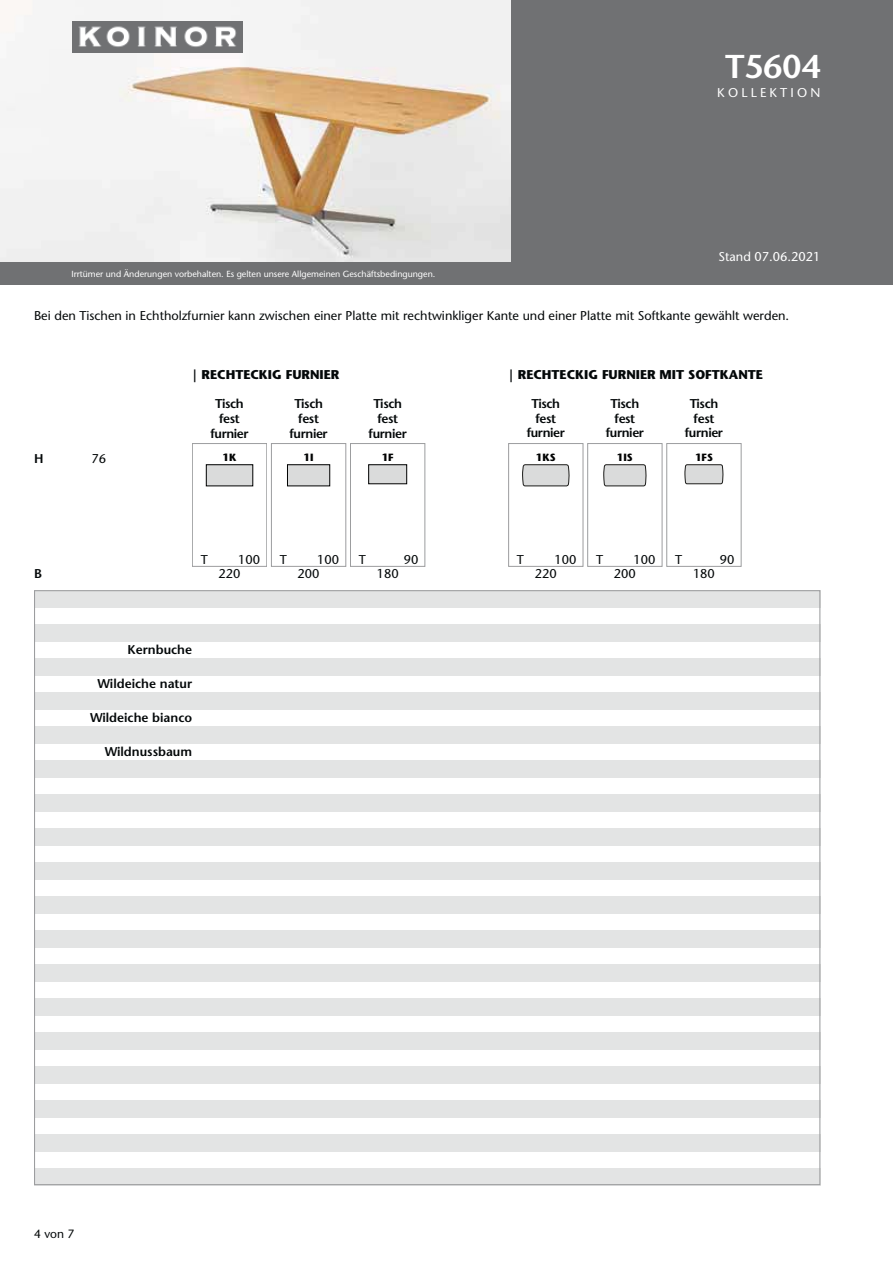
<style>
.page{position:relative;width:893px;height:1263px;background:#fff}
.page>*{position:absolute;margin:0;border:0;box-sizing:border-box;transform-origin:0 0}
.t1{font:600 33px "Stone Sans";color:#fff}
.t2{font:12.75px "Stone Sans";color:#040809}
.t3{font:600 12.75px/14.7px "Stone Sans";letter-spacing:-.03em;color:#040809;text-align:center}
.t4{font:600 12.75px "Stone Sans";color:#040809}
.t5{font:700 12.75px "Stone Sans";color:#040809}
.t6{font:12.75px "Stone Sans";color:#fff}
.t7{font:12.75px "Stone Sans";letter-spacing:.25em;color:#fff}
.t8{font:12px "Stone Sans";color:#040809}
.t9{font:700 10.5px "Stone Sans";color:#010202}
.t10{font:8.85px "Stone Sans";color:#fff}
</style>
<div class="page">
<div style="left:34px;top:862px;width:786px;height:17px;background:#e3e4e4"></div>
<div style="left:34px;top:896px;width:786px;height:17px;background:#e3e4e4"></div>
<div style="left:34px;top:930px;width:786px;height:17px;background:#e3e4e4"></div>
<div style="left:34px;top:964px;width:786px;height:17px;background:#e3e4e4"></div>
<div style="left:34px;top:998px;width:786px;height:17px;background:#e3e4e4"></div>
<div style="left:34px;top:1032px;width:786px;height:17px;background:#e3e4e4"></div>
<div style="left:34px;top:1066px;width:786px;height:17px;background:#e3e4e4"></div>
<div style="left:34px;top:1100px;width:786px;height:17px;background:#e3e4e4"></div>
<div style="left:34px;top:1134px;width:786px;height:17px;background:#e3e4e4"></div>
<div style="left:34px;top:1168px;width:786px;height:17px;background:#e3e4e4"></div>
<div style="left:34px;top:828px;width:786px;height:17px;background:#e3e4e4"></div>
<div style="left:34px;top:794px;width:786px;height:17px;background:#e3e4e4"></div>
<div style="left:34px;top:760px;width:786px;height:17px;background:#e3e4e4"></div>
<div style="left:34px;top:726px;width:786px;height:17px;background:#e3e4e4"></div>
<div style="left:34px;top:692px;width:786px;height:17px;background:#e3e4e4"></div>
<div style="left:34px;top:658px;width:786px;height:17px;background:#e3e4e4"></div>
<div style="left:34px;top:624px;width:786px;height:17px;background:#e3e4e4"></div>
<div style="left:34px;top:590px;width:786px;height:17px;background:#e3e4e4"></div>
<div style="left:0;top:0;width:893px;height:285px;background:#707173"></div>
<img style="left:0;top:0;width:510px;height:262px">
<img style="left:72px;top:21px;width:170px;height:31px">
<div style="left:192px;top:443px;width:75px;height:124px;border:1px solid #9c9d9f"></div>
<div style="left:206px;top:465px;width:47px;height:21px;background:#dadbdb"></div>
<div style="left:271px;top:443px;width:75px;height:124px;border:1px solid #9c9d9f"></div>
<div style="left:287px;top:465px;width:43px;height:21px;background:#dadbdb"></div>
<div style="left:287px;top:465px;width:43px;height:21px;border:1px solid #010202"></div>
<div style="left:350px;top:443px;width:75px;height:124px;border:1px solid #9c9d9f"></div>
<div style="left:369px;top:465px;width:38px;height:19px;background:#dadbdb"></div>
<div style="left:368px;top:465px;width:39px;height:19px;border:1px solid #010202"></div>
<div style="left:508px;top:443px;width:75px;height:124px;border:1px solid #9c9d9f"></div>
<svg style="left:522px;top:464px;width:47px;height:22px"></svg>
<div style="left:587px;top:443px;width:75px;height:124px;border:1px solid #9c9d9f"></div>
<svg style="left:603px;top:464px;width:43px;height:22px"></svg>
<div style="left:666px;top:443px;width:75px;height:124px;border:1px solid #9c9d9f"></div>
<svg style="left:684px;top:443px;width:39px;height:41px"></svg>
<h1 class="t1" style="left:725px;top:54px;width:97px">T5604</h1>
<p class="t7" style="left:717px;top:88px;width:105px">KOLLEKTION</p>
<p class="t10" style="left:71px;top:270px;width:365px">Irrtümer und Änderungen vorbehalten. Es gelten unsere Allgemeinen Geschäftsbedingungen.</p>
<p class="t6" style="left:718px;top:252px;width:103px">Stand 07.06.2021</p>
<p class="t2" style="left:34px;top:311px;width:757px">Bei den Tischen in Echtholzfurnier kann zwischen einer Platte mit rechtwinkliger Kante und einer Platte mit Softkante gewählt werden.</p>
<p class="t5" style="left:192px;top:370px;width:149px">| RECHTECKIG FURNIER</p>
<p class="t5" style="left:508px;top:370px;width:256px">| RECHTECKIG FURNIER MIT SOFTKANTE</p>
<p class="t3" style="left:34px;top:452px;width:11px">H</p>
<p class="t2" style="left:92px;top:454px;width:16px">76</p>
<p class="t3" style="left:210px;top:398px;width:40px">Tisch fest furnier</p>
<p class="t3" style="left:289px;top:398px;width:40px">Tisch fest furnier</p>
<p class="t3" style="left:369px;top:398px;width:40px">Tisch fest furnier</p>
<p class="t3" style="left:527px;top:398px;width:40px">Tisch fest furnier</p>
<p class="t3" style="left:606px;top:398px;width:40px">Tisch fest furnier</p>
<p class="t3" style="left:685px;top:398px;width:40px">Tisch fest furnier</p>
<p class="t9" style="left:223px;top:453px;width:15px">1K</p>
<p class="t9" style="left:304px;top:453px;width:12px">1I</p>
<p class="t9" style="left:382px;top:453px;width:13px">1F</p>
<p class="t9" style="left:536px;top:453px;width:21px">1KS</p>
<p class="t9" style="left:617px;top:453px;width:17px">1IS</p>
<p class="t9" style="left:695px;top:453px;width:19px">1FS</p>
<p class="t3" style="left:34px;top:568px;width:9px">B</p>
<p class="t2" style="left:201px;top:554px;width:9px">T</p>
<p class="t2" style="left:238px;top:554px;width:23px">100</p>
<p class="t2" style="left:280px;top:554px;width:9px">T</p>
<p class="t2" style="left:317px;top:554px;width:23px">100</p>
<p class="t2" style="left:359px;top:554px;width:9px">T</p>
<p class="t2" style="left:404px;top:554px;width:16px">90</p>
<p class="t2" style="left:517px;top:554px;width:9px">T</p>
<p class="t2" style="left:554px;top:554px;width:23px">100</p>
<p class="t2" style="left:596px;top:554px;width:9px">T</p>
<p class="t2" style="left:633px;top:554px;width:23px">100</p>
<p class="t2" style="left:675px;top:554px;width:9px">T</p>
<p class="t2" style="left:720px;top:554px;width:16px">90</p>
<p class="t2" style="left:219px;top:569px;width:23px">220</p>
<p class="t2" style="left:298px;top:569px;width:23px">200</p>
<p class="t2" style="left:377px;top:569px;width:23px">180</p>
<p class="t2" style="left:535px;top:569px;width:23px">220</p>
<p class="t2" style="left:614px;top:569px;width:23px">200</p>
<p class="t2" style="left:693px;top:569px;width:23px">180</p>
<p class="t4" style="left:127px;top:645px;width:66px">Kernbuche</p>
<p class="t4" style="left:98px;top:679px;width:96px">Wildeiche natur</p>
<p class="t4" style="left:90px;top:713px;width:104px">Wildeiche bianco</p>
<p class="t4" style="left:105px;top:747px;width:89px">Wildnussbaum</p>
<p class="t8" style="left:34px;top:1229px;width:42px">4 von 7</p>
</div>
